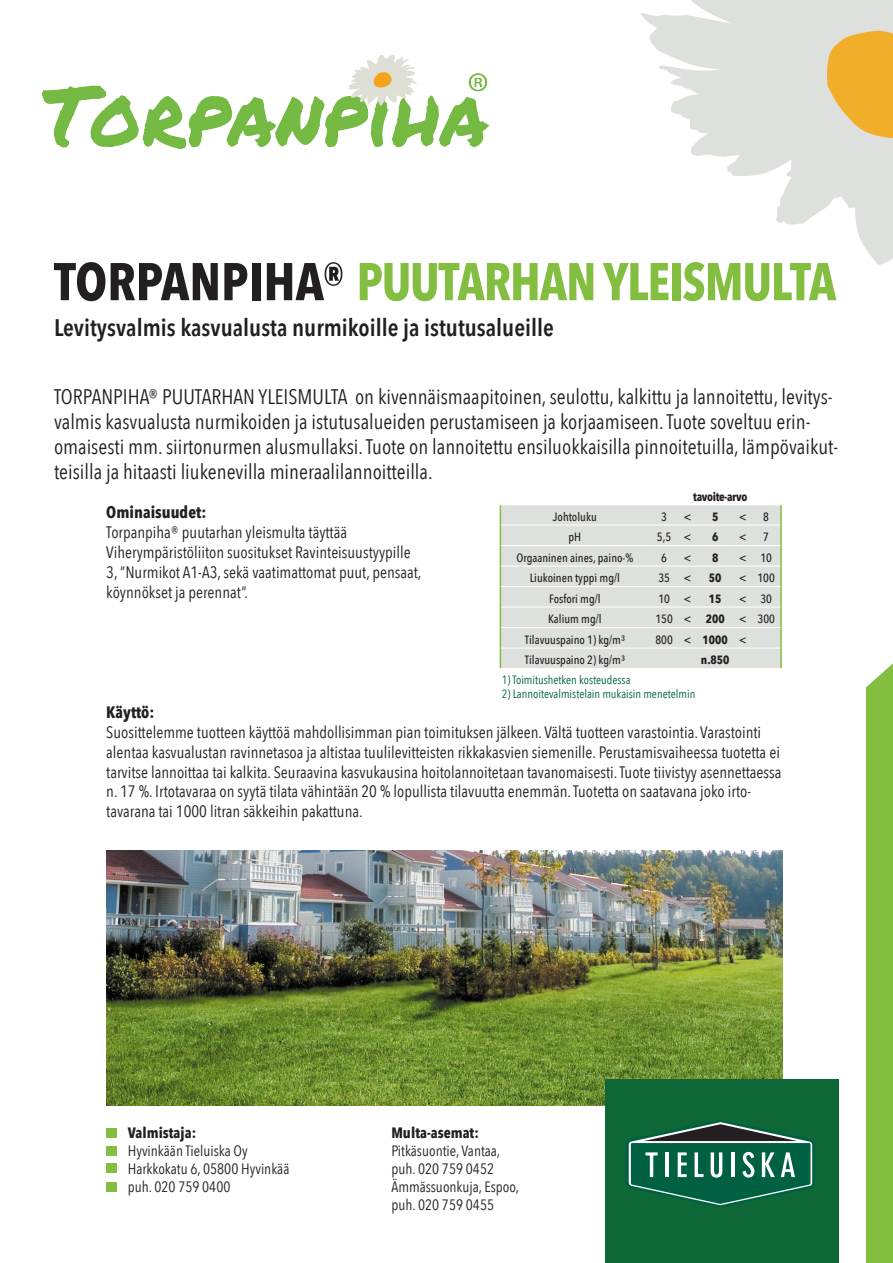
<style>
.page{position:relative;width:893px;height:1263px;background:#fff}
.page>*{position:absolute;margin:0;border:0;box-sizing:border-box;transform-origin:0 0}
.t1{font:700 52.5px "Avenir Next Condensed";letter-spacing:-.02em;color:#84be41;scale:.96 1}
.t2{font:600 24px "Avenir Next Condensed";color:#231f20}
.t3{font:21px/25.2px "Avenir Next Condensed";color:#231f20}
.t4{font:16.5px/19.8px "Avenir Next Condensed";color:#231f20}
.t5{font:700 16.5px "Avenir Next Condensed";color:#231f20}
.t6{font:15px/18px "Avenir Next Condensed";color:#231f20}
.t7{font:700 15px "Avenir Next Condensed";color:#231f20}
.t8{font:500 12px "Avenir Next Condensed";color:#231f20}
.t9{font:12px "Avenir Next Condensed";color:#006142}
.t10{font:700 12px "Avenir Next Condensed";letter-spacing:-.03em;color:#231f20}
.s1{color:#231f20}
.s2{font-weight:700}
</style>
<div class="page">
<svg style="left:641px;top:0;width:252px;height:265px;fill:#dde0dd"></svg>
<svg style="left:824px;top:29px;width:69px;height:111px;background:#ebbb58"></svg>
<div style="left:866px;top:663px;width:27px;height:600px;background:#84be41"></div>
<img style="left:106px;top:850px;width:676px;height:256px">
<div style="left:605px;top:1079px;width:234px;height:184px;background:#0d6736"></div>
<svg style="left:626px;top:1120px;width:189px;height:87px"></svg>
<img style="left:42px;top:54px;width:447px;height:94px">
<div style="left:106px;top:1146px;width:11px;height:9px;background:#84be41"></div>
<div style="left:106px;top:1182px;width:11px;height:9px;background:#84be41"></div>
<div style="left:106px;top:1164px;width:11px;height:9px;background:#84be41"></div>
<div style="left:106px;top:1128px;width:11px;height:9px;background:#84be41"></div>
<div style="left:501px;top:505px;width:279px;height:163px;background:#dde0dd"></div>
<hr style="left:780px;top:505px;width:2px;height:20px;background:#84be41">
<hr style="left:780px;top:525px;width:2px;height:20px;background:#84be41">
<hr style="left:780px;top:545px;width:2px;height:21px;background:#84be41">
<hr style="left:780px;top:566px;width:2px;height:20px;background:#84be41">
<hr style="left:780px;top:586px;width:2px;height:21px;background:#84be41">
<hr style="left:780px;top:607px;width:2px;height:21px;background:#84be41">
<hr style="left:780px;top:628px;width:2px;height:20px;background:#84be41">
<svg style="left:500px;top:505px;width:1px;height:163px"></svg>
<hr style="left:780px;top:648px;width:2px;height:20px;background:#84be41">
<hr style="left:501px;top:525px;width:148px;height:1px;background:#fff">
<hr style="left:649px;top:525px;width:30px;height:1px;background:#fff">
<svg style="left:679px;top:525px;width:17px;height:1px"></svg>
<hr style="left:696px;top:525px;width:38px;height:1px;background:#fff">
<svg style="left:734px;top:525px;width:46px;height:1px"></svg>
<hr style="left:501px;top:545px;width:148px;height:1px;background:#fff">
<hr style="left:649px;top:545px;width:30px;height:1px;background:#fff">
<svg style="left:679px;top:545px;width:17px;height:1px"></svg>
<hr style="left:696px;top:545px;width:38px;height:1px;background:#fff">
<svg style="left:734px;top:545px;width:46px;height:1px"></svg>
<hr style="left:501px;top:566px;width:148px;height:1px;background:#fff">
<hr style="left:649px;top:566px;width:30px;height:1px;background:#fff">
<svg style="left:679px;top:566px;width:17px;height:1px"></svg>
<hr style="left:696px;top:566px;width:38px;height:1px;background:#fff">
<svg style="left:734px;top:566px;width:46px;height:1px"></svg>
<hr style="left:501px;top:586px;width:148px;height:1px;background:#fff">
<hr style="left:649px;top:586px;width:30px;height:1px;background:#fff">
<svg style="left:679px;top:586px;width:17px;height:1px"></svg>
<hr style="left:696px;top:586px;width:38px;height:1px;background:#fff">
<svg style="left:734px;top:586px;width:46px;height:1px"></svg>
<hr style="left:501px;top:607px;width:148px;height:1px;background:#fff">
<hr style="left:649px;top:607px;width:30px;height:1px;background:#fff">
<svg style="left:679px;top:607px;width:17px;height:1px"></svg>
<hr style="left:696px;top:607px;width:38px;height:1px;background:#fff">
<svg style="left:734px;top:607px;width:46px;height:1px"></svg>
<hr style="left:501px;top:627px;width:148px;height:1px;background:#fff">
<hr style="left:649px;top:627px;width:30px;height:1px;background:#fff">
<svg style="left:679px;top:627px;width:17px;height:1px"></svg>
<hr style="left:696px;top:627px;width:38px;height:1px;background:#fff">
<svg style="left:734px;top:627px;width:46px;height:1px"></svg>
<hr style="left:501px;top:648px;width:148px;height:1px;background:#fff">
<hr style="left:649px;top:648px;width:30px;height:1px;background:#fff">
<svg style="left:679px;top:648px;width:17px;height:1px"></svg>
<hr style="left:696px;top:648px;width:38px;height:1px;background:#fff">
<svg style="left:734px;top:648px;width:46px;height:1px"></svg>
<h1 class="t1" style="left:54px;top:250px;width:816px"><span class="s1">TORPANPIHA®</span> PUUTARHAN YLEISMULTA</h1>
<h2 class="t2" style="left:54px;top:306px;width:501px">Levitysvalmis kasvualusta nurmikoille ja istutusalueille</h2>
<p class="t3" style="left:54px;top:383px;width:786px">TORPANPIHA® PUUTARHAN YLEISMULTA on kivennäismaapitoinen, seulottu, kalkittu ja lannoitettu, levitys&shy;valmis kasvualusta nurmikoiden ja istutusalueiden perustamiseen ja korjaamiseen. Tuote soveltuu erin&shy;omaisesti mm. siirtonurmen alusmullaksi. Tuote on lannoitettu ensiluokkaisilla pinnoitetuilla, lämpövaikut&shy;teisilla ja hitaasti liukenevilla mineraalilannoitteilla.</p>
<p class="t5" style="left:106px;top:502px;width:102px">Ominaisuudet:</p>
<p class="t4" style="left:106px;top:522px;width:317px">Torpanpiha® puutarhan yleismulta täyttää Viherympäristöliiton suositukset Ravinteisuustyypille 3, ”Nurmikot A1-A3, sekä vaatimattomat puut, pensaat, köynnökset ja perennat”.</p>
<p class="t10" style="left:693px;top:489px;width:56px">tavoite-arvo</p>
<p class="t8" style="left:553px;top:509px;width:45px">Johtoluku</p>
<p class="t8" style="left:661px;top:509px;width:7px">3</p>
<p class="t8" style="left:683px;top:509px;width:9px">&lt;</p>
<p class="t10" style="left:712px;top:509px;width:8px">5</p>
<p class="t8" style="left:739px;top:509px;width:9px">&lt;</p>
<p class="t8" style="left:763px;top:509px;width:7px">8</p>
<p class="t8" style="left:568px;top:530px;width:14px">pH</p>
<p class="t8" style="left:657px;top:530px;width:36px">5,5 &lt;</p>
<p class="t10" style="left:712px;top:530px;width:8px">6</p>
<p class="t8" style="left:739px;top:530px;width:9px">&lt;</p>
<p class="t8" style="left:763px;top:530px;width:7px">7</p>
<p class="t8" style="left:516px;top:550px;width:118px">Orgaaninen aines, paino-%</p>
<p class="t8" style="left:661px;top:550px;width:7px">6</p>
<p class="t8" style="left:683px;top:550px;width:9px">&lt;</p>
<p class="t10" style="left:712px;top:550px;width:8px">8</p>
<p class="t8" style="left:739px;top:550px;width:35px">&lt; 10</p>
<p class="t8" style="left:530px;top:571px;width:92px">Liukoinen typpi mg/l</p>
<p class="t8" style="left:658px;top:571px;width:35px">35 &lt;</p>
<p class="t10" style="left:709px;top:571px;width:14px">50</p>
<p class="t8" style="left:739px;top:571px;width:38px">&lt; 100</p>
<p class="t8" style="left:549px;top:591px;width:53px">Fosfori mg/l</p>
<p class="t8" style="left:658px;top:591px;width:35px">10 &lt;</p>
<p class="t10" style="left:709px;top:591px;width:14px">15</p>
<p class="t8" style="left:739px;top:591px;width:35px">&lt; 30</p>
<p class="t8" style="left:548px;top:612px;width:55px">Kalium mg/l</p>
<p class="t8" style="left:655px;top:612px;width:121px">150 &lt; <span class="s2">200</span> &lt; 300</p>
<p class="t8" style="left:525px;top:632px;width:101px">Tilavuuspaino 1) kg/m³</p>
<p class="t8" style="left:655px;top:632px;width:93px">800 &lt; <span class="s2">1000</span> &lt;</p>
<p class="t8" style="left:525px;top:653px;width:101px">Tilavuuspaino 2) kg/m³</p>
<p class="t10" style="left:701px;top:653px;width:30px">n.850</p>
<p class="t9" style="left:502px;top:669px;width:130px">1) Toimitushetken kosteudessa</p>
<p class="t9" style="left:502px;top:684px;width:195px">2) Lannoitevalmistelain mukaisin menetelmin</p>
<p class="t5" style="left:106px;top:702px;width:50px">Käyttö:</p>
<p class="t4" style="left:106px;top:721px;width:677px">Suosittelemme tuotteen käyttöä mahdollisimman pian toimituksen jälkeen. Vältä tuotteen varastointia. Varastointi alentaa kasvualustan ravinnetasoa ja altistaa tuulilevitteisten rikkakasvien siemenille. Perustamisvaiheessa tuotetta ei tarvitse lannoittaa tai kalkita. Seuraavina kasvukausina hoitolannoitetaan tavanomaisesti. Tuote tiivistyy asennettaessa n. 17 %. Irtotavaraa on syytä tilata vähintään 20 % lopullista tilavuutta enemmän. Tuotetta on saatavana joko irto&shy;tavarana tai 1000 litran säkkeihin pakattuna.</p>
<p class="t7" style="left:128px;top:1123px;width:70px">Valmistaja:</p>
<p class="t6" style="left:128px;top:1141px;width:163px">Hyvinkään Tieluiska Oy<br>Harkkokatu 6, 05800 Hyvinkää puh. 020 759 0400</p>
<p class="t7" style="left:391px;top:1123px;width:89px">Multa-asemat:</p>
<p class="t6" style="left:391px;top:1141px;width:129px">Pitkäsuontie, Vantaa, puh. 020 759 0452<br>Ämmässuonkuja, Espoo, puh. 020 759 0455</p>
</div>
